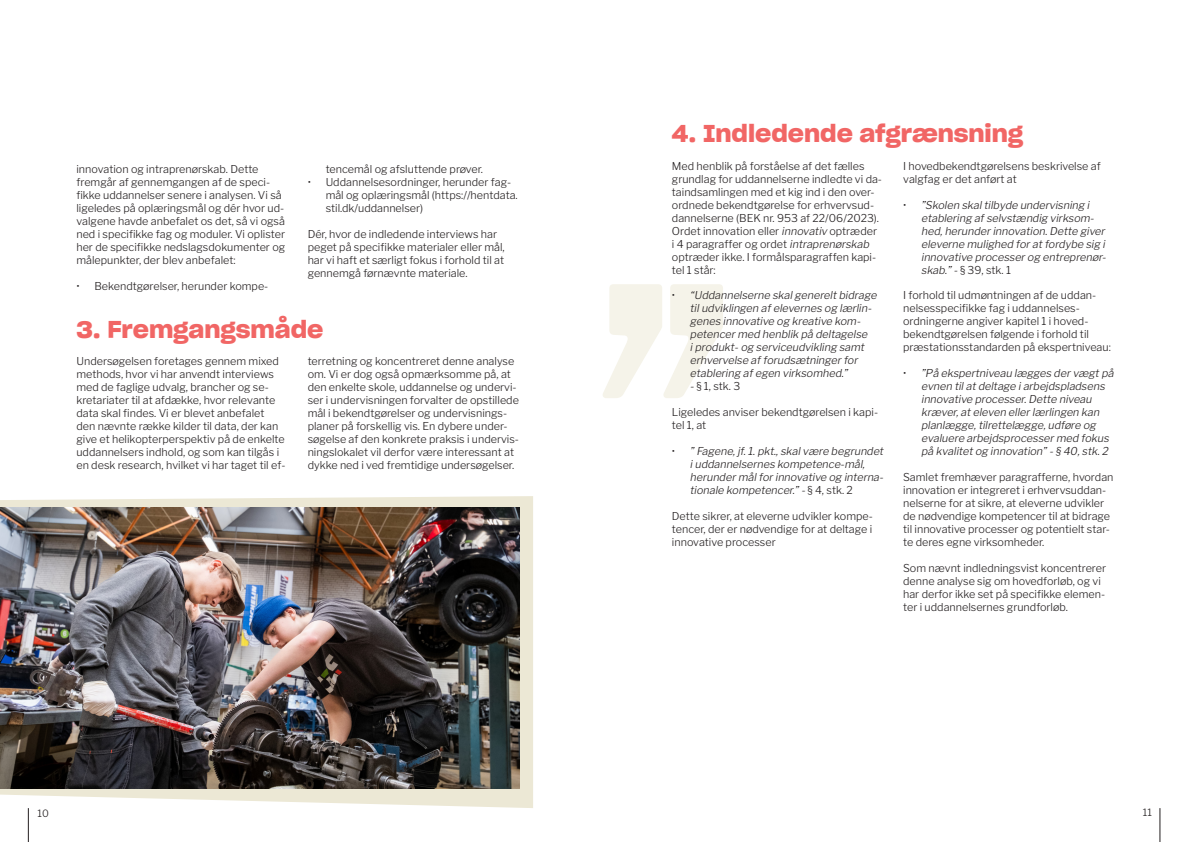
<style>
.page{position:relative;width:1191px;height:842px;background:#fff}
.page>*{position:absolute;margin:0;border:0;box-sizing:border-box;transform-origin:0 0}
.t1{font:23.8px "Sharp Grotesk Sm Bold 21";letter-spacing:-.005em;color:#f16665}
.t2{font:300 10.8px/13px "Libre Franklin";color:#231f20}
.t3{font:italic 300 10.8px/13px "Libre Franklin";color:#231f20}
.t4{font:300 10px "Libre Franklin";color:#231f20}
.s1{font-style:italic}
.s2{font-style:normal}
</style>
<div class="page">
<svg style="left:0;top:496px;width:533px;height:312px;fill:#ece8d5"></svg>
<svg style="left:603px;top:284px;width:120px;height:114px"></svg>
<hr style="left:28px;top:808px;width:1px;height:34px;background:#231f20">
<hr style="left:1159px;top:808px;width:1px;height:34px;background:#231f20">
<img style="left:0;top:507px;width:519px;height:282px">
<p class="t2" style="left:76px;top:163px;width:210px">innovation og intraprenørskab. Dette fremgår af gennemgangen af de speci&shy;fikke uddannelser senere i analysen. Vi så ligeledes på oplæringsmål og dér hvor ud&shy;valgene havde anbefalet os det, så vi også ned i specifikke fag og moduler. Vi oplister her de specifikke nedslagsdokumenter og målepunkter, der blev anbefalet:</p>
<p class="t2" style="left:76px;top:280px;width:193px">• Bekendtgørelser, herunder kompe-</p>
<p class="t2" style="left:326px;top:163px;width:159px">tencemål og afsluttende prøver.</p>
<p class="t2" style="left:326px;top:176px;width:194px;text-indent:-18px">• Uddannelsesordninger, herunder fag&shy;mål og oplæringsmål (https://hentdata. stil.dk/uddannelser)</p>
<p class="t2" style="left:308px;top:228px;width:199px">Dér, hvor de indledende interviews har peget på specifikke materialer eller mål, har vi haft et særligt fokus i forhold til at gennemgå førnævnte materiale.</p>
<p class="t1" style="left:76px;top:310px;width:248px">3. Fremgangsmåde</p>
<p class="t2" style="left:76px;top:354px;width:210px">Undersøgelsen foretages gennem mixed methods, hvor vi har anvendt interviews med de faglige udvalg, brancher og se&shy;kretariater til at afdække, hvor relevante data skal findes. Vi er blevet anbefalet den nævnte række kilder til data, der kan give et helikopterperspektiv på de enkelte uddannelsers indhold, og som kan tilgås i en desk research, hvilket vi har taget til ef-</p>
<p class="t2" style="left:308px;top:354px;width:213px">terretning og koncentreret denne analyse om. Vi er dog også opmærksomme på, at den enkelte skole, uddannelse og undervi&shy;ser i undervisningen forvalter de opstillede mål i bekendtgørelser og undervisnings&shy;planer på forskellig vis. En dybere under&shy;søgelse af den konkrete praksis i undervis&shy;ningslokalet vil derfor være interessant at dykke ned i ved fremtidige undersøgelser.</p>
<p class="t1" style="left:672px;top:114px;width:353px">4. Indledende afgrænsning</p>
<p class="t2" style="left:672px;top:159px;width:212px">Med henblik på forståelse af det fælles grundlag for uddannelserne indledte vi da&shy;taindsamlingen med et kig ind i den over&shy;ordnede bekendtgørelse for erhvervsud&shy;dannelserne (BEK nr. 953 af 22/06/2023).<br>Ordet innovation eller <span class="s1">innovativ</span> optræder i 4 paragraffer og ordet <span class="s1">intraprenørskab </span>optræder ikke. I formålsparagraffen kapi&shy;tel 1 står:</p>
<p class="t3" style="left:690px;top:289px;width:190px;text-indent:-18px"><span class="s2">•</span> “Uddannelserne skalgenereltbidrage tiludviklingen afelevernes og lærlin&shy;genes innovative og kreative kom&shy;petencermed henblik på deltagelse iprodukt-og serviceudvikling samt erhvervelse afforudsætningerfor etablering afegen virksomhed.”<br>-<span class="s2">§ 1, stk. 3</span></p>
<p class="t2" style="left:672px;top:406px;width:208px">Ligeledes anviser bekendtgørelsen i kapi&shy;tel 1, at</p>
<p class="t3" style="left:690px;top:445px;width:197px;text-indent:-18px"><span class="s2">•</span> ”Fagene,jf.1.pkt.,skalvære begrundet iuddannelsernes kompetence-mål, herundermålforinnovative og interna&shy;tionale kompetencer.”-<span class="s2">§ 4 , s t k . 2</span></p>
<p class="t2" style="left:672px;top:509px;width:202px;text-align:justify">Dette sikrer, at eleverne udvikler kompe&shy;tencer, der er nødvendige for at deltage i innovative processer</p>
<p class="t2" style="left:903px;top:159px;width:199px">I hovedbekendtgørelsens beskrivelse af valgfag er det anført at</p>
<p class="t3" style="left:921px;top:198px;width:188px;text-indent:-18px"><span class="s2">•</span> ”Skolen skaltilbyde undervisning i etablering afselvstændig virksom&shy;hed,herunderinnovation.Dette giver eleverne mulighed foratfordybe sig i innovative processerog entreprenør&shy;skab.”-<span class="s2">§ 39, stk. 1</span></p>
<p class="t2" style="left:903px;top:289px;width:209px">I forhold til udmøntningen af de uddan&shy;nelsesspecifikke fag i uddannelses&shy;ordningerne angiver kapitel 1 i hoved&shy;bekendtgørelsen følgende i forhold til præstationsstandarden på ekspertniveau:</p>
<p class="t3" style="left:921px;top:367px;width:196px;text-indent:-18px"><span class="s2">•</span> ”På ekspertniveau lægges dervægtpå evnen tilatdeltage iarbejdspladsens innovative processer.Dette niveau kræver,ateleven ellerlærlingen kan planlægge,tilrettelægge,udføre og evaluere arbejdsprocessermed fokus på kvalitetog innovation”-§ 40,stk.2</p>
<p class="t2" style="left:903px;top:470px;width:212px">Samlet fremhæver paragrafferne, hvordan innovation er integreret i erhvervsuddan&shy;nelserne for at sikre, at eleverne udvikler de nødvendige kompetencer til at bidrage til innovative processer og potentielt star&shy;te deres egne virksomheder.</p>
<p class="t2" style="left:903px;top:561px;width:204px">Som nævnt indledningsvist koncentrerer denne analyse sig om hovedforløb, og vi har derfor ikke set på specifikke elemen&shy;ter i uddannelsernes grundforløb.</p>
<p class="t4" style="left:38px;top:807px;width:13px">10</p>
<p class="t4" style="left:1142px;top:806px;width:11px">11</p>
</div>
